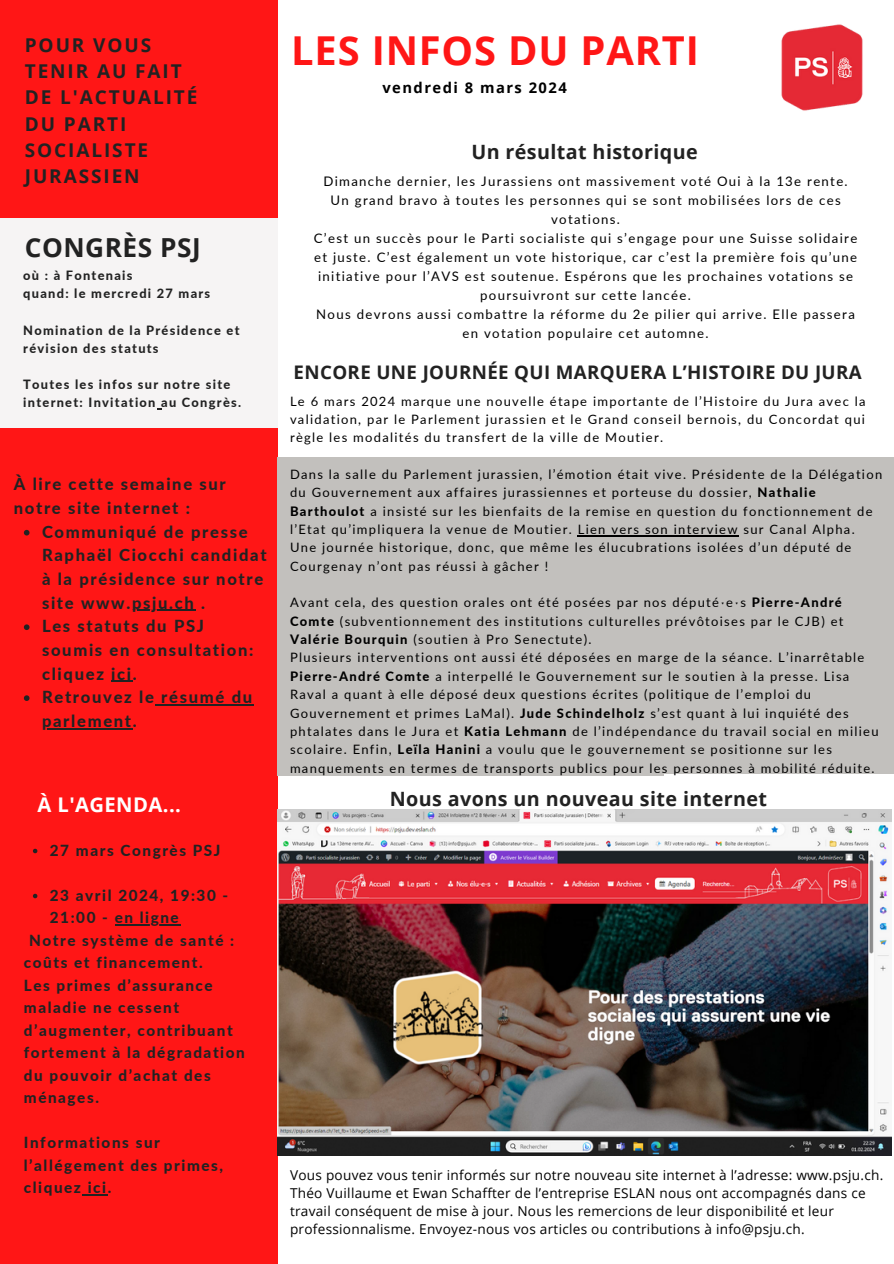
<style>
.page{position:relative;width:894px;height:1264px;background:#fff}
.page>*{position:absolute;margin:0;border:0;box-sizing:border-box;transform-origin:0 0}
.t1{font:700 39.9px "Open Sans";letter-spacing:.02em;color:#ff1616}
.t2{font:700 26.25px "Open Sans";letter-spacing:.02em;color:#222}
.t3{font:700 20.25px "Open Sans";letter-spacing:.02em;color:#fff}
.t4{font:700 19.65px "Open Sans";letter-spacing:.02em;color:#222}
.t5{font:700 19.05px/26.2px "Open Sans";letter-spacing:.1em;color:#222}
.t6{font:700 18.75px "Open Sans";letter-spacing:.02em;color:#222}
.t7{font:800 16.65px/23.7px "Lato";letter-spacing:.1em;color:#222}
.t8{font:800 15.3px/22.5px "Lato";letter-spacing:.1em;color:#222}
.t9{font:700 14.7px "Open Sans";letter-spacing:.1em;color:#000}
.t10{font:13.65px/18px "Open Sans";letter-spacing:.02em;color:#000}
.t11{font:13.2px/18.9px "Lato";letter-spacing:.1em;color:#000;text-align:center}
.t12{font:12.9px/18.3px "Lato";letter-spacing:.1em;color:#000}
.t13{font:800 12.75px/18.1px "Lato";letter-spacing:.1em;color:#222}
.s1{font-weight:800}
</style>
<div class="page">
<div style="left:0;top:0;width:277px;height:1263px;background:#ff1616"></div>
<div style="left:277px;top:457px;width:387px;height:318px;background:#c2c0bd"></div>
<img style="left:781px;top:24px;width:82px;height:87px">
<div style="left:508px;top:457px;width:385px;height:316px;background:#c2c0bd"></div>
<div style="left:0;top:218px;width:277px;height:209px;background:#f6f4f4"></div>
<img style="left:277px;top:809px;width:614px;height:346px">
<svg style="left:33px;top:848px;width:4px;height:5px"></svg>
<svg style="left:33px;top:893px;width:4px;height:5px"></svg>
<hr style="left:115px;top:924px;width:65px;height:1px;background:#222">
<svg style="left:83px;top:1194px;width:25px;height:1px"></svg>
<hr style="left:577px;top:535px;width:161px;height:1px;background:#000">
<svg style="left:24px;top:530px;width:5px;height:5px"></svg>
<hr style="left:132px;top:609px;width:63px;height:2px;background:#222">
<svg style="left:24px;top:624px;width:5px;height:6px"></svg>
<svg style="left:111px;top:680px;width:22px;height:1px"></svg>
<svg style="left:24px;top:695px;width:5px;height:6px"></svg>
<hr style="left:156px;top:704px;width:98px;height:1px;background:#222">
<hr style="left:42px;top:728px;width:91px;height:1px;background:#222">
<h2 class="t5" style="left:25px;top:31px;width:174px">POUR VOUS<br>TENIR AU FAIT<br>DE L'ACTUALITÉ<br>DU PARTI<br>SOCIALISTE<br>JURASSIEN</h2>
<h5 class="t2" style="left:25px;top:229px;width:177px">CONGRÈS PSJ</h5>
<p class="t13" style="left:23px;top:266px;width:111px">où : à Fontenais</p>
<p class="t13" style="left:23px;top:284px;width:188px">quand: le mercredi 27 mars</p>
<p class="t13" style="left:23px;top:320px;width:218px">Nomination de la Présidence et révision des statuts</p>
<p class="t13" style="left:23px;top:375px;width:219px">Toutes les infos sur notre site internet: Invitation au Congrès.</p>
<p class="t7" style="left:14px;top:472px;width:213px">À lire cette semaine sur notre site internet :</p>
<p class="t7" style="left:42px;top:519px;width:226px">Communiqué de presse<br>Raphaël Ciocchi candidat à la présidence sur notre site www.psju.ch .</p>
<p class="t7" style="left:42px;top:614px;width:213px">Les statuts du PSJ soumis en consultation: cliquez ici.</p>
<p class="t7" style="left:42px;top:685px;width:212px">Retrouvez le résumé du</p>
<h4 class="t7" style="left:42px;top:708px;width:96px">parlement.</h4>
<h5 class="t3" style="left:38px;top:790px;width:145px">À L'AGENDA...</h5>
<p class="t8" style="left:50px;top:838px;width:172px">27 mars Congrès PSJ</p>
<p class="t8" style="left:50px;top:883px;width:180px">23 avril 2024, 19:30 -<br>21:00 - en ligne</p>
<h3 class="t8" style="left:29px;top:928px;width:207px">Notre système de santé :</h3>
<h6 class="t8" style="left:24px;top:950px;width:222px">coûts et financement.<br>Les primes d’assurance maladie ne cessent d’augmenter, contribuant fortement à la dégradation du pouvoir d’achat des ménages.</h6>
<h6 class="t8" style="left:24px;top:1130px;width:201px">Informations sur l’allégement des primes,</h6>
<p class="t8" style="left:24px;top:1175px;width:89px">cliquez ici.</p>
<p class="t1" style="left:291px;top:22px;width:409px">LES INFOS DU PARTI</p>
<h5 class="t9" style="left:382px;top:78px;width:186px">vendredi 8 mars 2024</h5>
<p class="t4" style="left:471px;top:138px;width:228px">Un résultat historique</p>
<h4 class="t11" style="left:323px;top:172px;width:525px">Dimanche dernier, les Jurassiens ont massivement voté Oui à la 13e rente.</h4>
<p class="t11" style="left:330px;top:191px;width:511px">Un grand bravo à toutes les personnes qui se sont mobilisées lors de ces votations.</p>
<p class="t11" style="left:314px;top:228px;width:545px">C’est un succès pour le Parti socialiste qui s’engage pour une Suisse solidaire et juste. C’est également un vote historique, car c’est la première fois qu’une initiative pour l’AVS est soutenue. Espérons que les prochaines votations se poursuivront sur cette lancée.</p>
<p class="t11" style="left:316px;top:304px;width:540px">Nous devrons aussi combattre la réforme du 2e pilier qui arrive. Elle passera en votation populaire cet automne.</p>
<p class="t6" style="left:293px;top:358px;width:569px">ENCORE UNE JOURNÉE QUI MARQUERA L’HISTOIRE DU JURA</p>
<p class="t12" style="left:290px;top:391px;width:577px;text-align:justify">Le 6 mars 2024 marque une nouvelle étape importante de l’Histoire du Jura avec la validation, par le Parlement jurassien et le Grand conseil bernois, du Concordat qui règle les modalités du transfert de la ville de Moutier.</p>
<h3 class="t12" style="left:290px;top:465px;width:593px">Dans la salle du Parlement jurassien, l’émotion était vive. Présidente de la Délégation du Gouvernement aux affaires jurassiennes et porteuse du dossier, <span class="s1">Nathalie Barthoulot</span> a insisté sur les bienfaits de la remise en question du fonctionnement de l’Etat qu’impliquera la venue de Moutier. Lien vers son interview sur Canal Alpha.</h3>
<p class="t12" style="left:290px;top:538px;width:562px">Une journée historique, donc, que même les élucubrations isolées d’un député de<br>Courgenay n’ont pas réussi à gâcher !</p>
<p class="t12" style="left:290px;top:593px;width:555px">Avant cela, des question orales ont été posées par nos députéˑeˑs <span class="s1">Pierre-André<br>Comte</span> (subventionnement des institutions culturelles prévôtoises par le CJB) et<br><span class="s1">Valérie Bourquin</span> (soutien à Pro Senectute).</p>
<p class="t12" style="left:290px;top:648px;width:590px">Plusieurs interventions ont aussi été déposées en marge de la séance. L’inarrêtable <span class="s1">Pierre-André Comte</span> a interpellé le Gouvernement sur le soutien à la presse. Lisa Raval a quant à elle déposé deux questions écrites (politique de l’emploi du Gouvernement et primes LaMal). <span class="s1">Jude Schindelholz</span> s’est quant à lui inquiété des phtalates dans le Jura et <span class="s1">Katia Lehmann</span> de l’indépendance du travail social en milieu scolaire. Enfin, <span class="s1">Leïla Hanini</span> a voulu que le gouvernement se positionne sur les manquements en termes de transports publics pour les personnes à mobilité réduite.</p>
<p class="t4" style="left:390px;top:785px;width:379px">Nous avons un nouveau site internet</p>
<p class="t10" style="left:290px;top:1165px;width:594px">Vous pouvez vous tenir informés sur notre nouveau site internet à l’adresse: www.psju.ch.</p>
<h1 class="t10" style="left:290px;top:1183px;width:577px">Théo Vuillaume et Ewan Schaffter de l’entreprise ESLAN nous ont accompagnés dans ce travail conséquent de mise à jour. Nous les remercions de leur disponibilité et leur professionnalisme. Envoyez-nous vos articles ou contributions à info@psju.ch.</h1>
</div>
